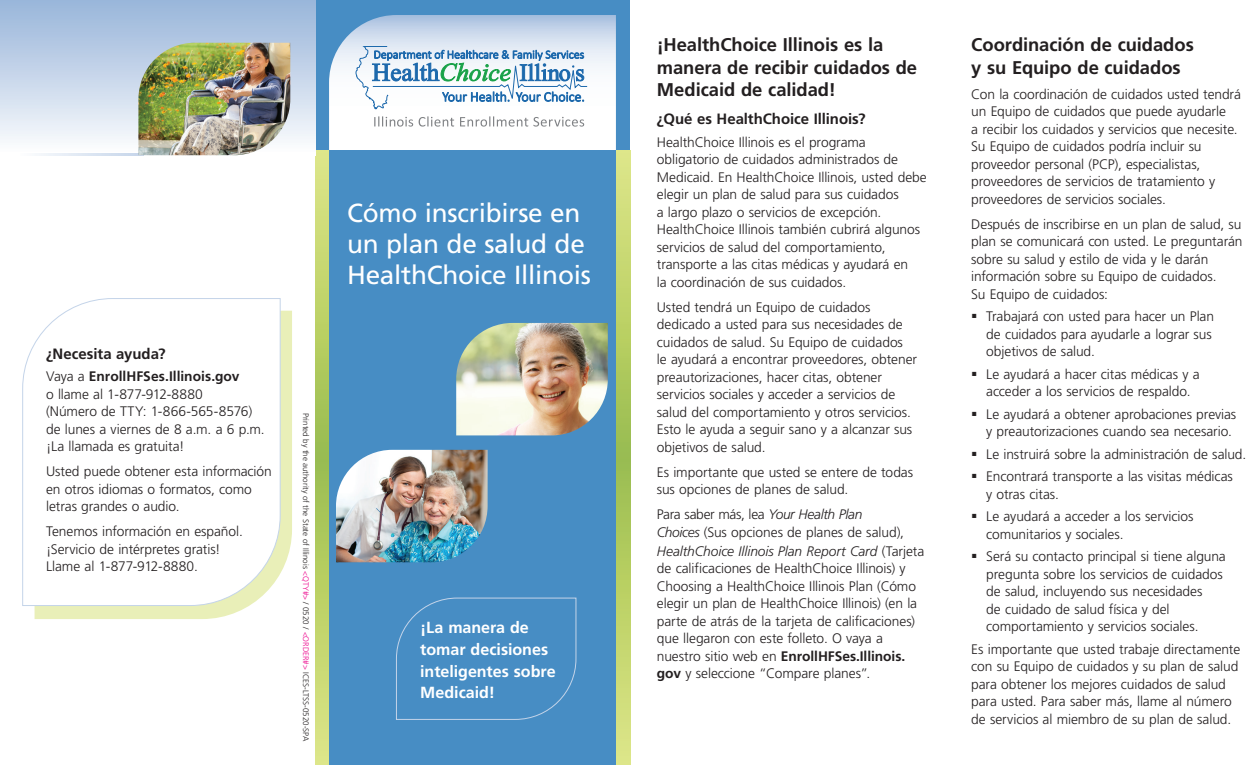
<style>
.page{position:relative;width:1260px;height:765px;background:#fff}
.page>*{position:absolute;margin:0;border:0;box-sizing:border-box;transform-origin:0 0}
.t1{font:26.12px/31.2px "Frutiger LT Std";letter-spacing:-.01em;color:#fff}
.t2{font:700 18.38px/22.5px "Frutiger LT Std";letter-spacing:-.005em;color:#231f20}
.t3{font:700 16.12px/21.9px "Frutiger LT Std";letter-spacing:-.005em;color:#fff}
.t4{font:700 15px "Frutiger LT Std";letter-spacing:-.005em;color:#231f20}
.t5{font:300 13.75px/17.5px "Frutiger LT Std";letter-spacing:-.005em;color:#231f20}
.t6{font:300 8px "Frutiger LT Std";letter-spacing:-.005em;color:#231f20}
.s1{font-weight:700}
.s2{color:#ed028c}
.s3{font-style:italic}
</style>
<div class="page">
<div style="left:315px;top:0;width:315px;height:150px;background:#478dc4"></div>
<svg style="left:315px;top:150px;width:315px;height:615px;background:#bdd26b"></svg>
<svg style="left:329px;top:15px;width:287px;height:135px;background:#dde7f3"></svg>
<div style="left:329px;top:150px;width:287px;height:615px;background:#478dc4"></div>
<img style="left:456px;top:323px;width:152px;height:112px">
<div style="left:0;top:0;width:315px;height:155px;background:linear-gradient(to bottom,#97b4d9,#fdfdfe)"></div>
<svg style="left:16px;top:153px;width:122px;height:2px"></svg>
<svg style="left:396px;top:597px;width:181px;height:123px"></svg>
<img style="left:336px;top:450px;width:152px;height:112px">
<svg style="left:356px;top:46px;width:231px;height:81px;background:#cbdce7"></svg>
<img style="left:138px;top:43px;width:152px;height:112px">
<svg style="left:35px;top:311px;width:257px;height:308px;fill:#e9efb8"></svg>
<svg style="left:22px;top:298px;width:259px;height:308px"></svg>
<p class="t4" style="left:46px;top:345px;width:121px">¿Necesita ayuda?</p>
<p class="t5" style="left:46px;top:368px;width:220px">Vaya a <span class="s1">EnrollHFSes.Illinois.gov<br></span>o llame al 1-877-912-8880<br>(Número de TTY: 1-866-565-8576) de lunes a viernes de 8 a.m. a 6 p.m. ¡La llamada es gratuita!</p>
<p class="t5" style="left:46px;top:463px;width:227px">Usted puede obtener esta información en otros idiomas o formatos, como letras grandes o audio.</p>
<p class="t5" style="left:46px;top:523px;width:198px">Tenemos información en español. ¡Servicio de intérpretes gratis!<br>Llame al 1-877-912-8880.</p>
<p class="t6" style="left:311px;top:413px;width:330px;rotate:90deg">Printed by the authority of the State of Illinois <span class="s2">&lt;QTY#&gt;</span> / 0520 / <span class="s2">&lt;ORDER#&gt;</span> ICES-LTSS-0520-SPA</p>
<h1 class="t1" style="left:347px;top:197px;width:245px">Cómo inscribirse en un plan de salud de<br>HealthChoice Illinois</h1>
<p class="t3" style="left:420px;top:616px;width:137px">¡La manera de tomar decisiones inteligentes sobre<br>Medicaid!</p>
<h2 class="t2" style="left:657px;top:34px;width:262px">¡HealthChoice Illinois es la manera de recibir cuidados de<br>Medicaid de calidad!</h2>
<h3 class="t4" style="left:657px;top:110px;width:210px">¿Qué es HealthChoice Illinois?</h3>
<p class="t5" style="left:657px;top:134px;width:272px">HealthChoice Illinois es el programa obligatorio de cuidados administrados de Medicaid. En HealthChoice Illinois, usted debe elegir un plan de salud para sus cuidados<br>a largo plazo o servicios de excepción.<br>HealthChoice Illinois también cubrirá algunos servicios de salud del comportamiento, transporte a las citas médicas y ayudará en<br>la coordinación de sus cuidados.</p>
<p class="t5" style="left:657px;top:299px;width:262px">Usted tendrá un Equipo de cuidados dedicado a usted para sus necesidades de cuidados de salud. Su Equipo de cuidados<br>le ayudará a encontrar proveedores, obtener preautorizaciones, hacer citas, obtener servicios sociales y acceder a servicios de salud del comportamiento y otros servicios.<br>Esto le ayuda a seguir sano y a alcanzar sus objetivos de salud.</p>
<p class="t5" style="left:657px;top:464px;width:258px">Es importante que usted se entere de todas sus opciones de planes de salud.</p>
<p class="t5" style="left:657px;top:506px;width:249px">Para saber más, lea <span class="s3">Your Health Plan<br>Choices</span> (Sus opciones de planes de salud),</p>
<p class="t5" style="left:657px;top:542px;width:269px"><span class="s3">HealthChoice Illinois Plan Report Card</span> (Tarjeta de calificaciones de HealthChoice Illinois) y Choosing a HealthChoice Illinois Plan (Cómo elegir un plan de HealthChoice Illinois) (en la parte de atrás de la tarjeta de calificaciones) que llegaron con este folleto. O vaya a nuestro sitio web en <span class="s1">EnrollHFSes.Illinois. gov</span> y seleccione “Compare planes”.</p>
<h2 class="t2" style="left:971px;top:34px;width:224px">Coordinación de cuidados y su Equipo de cuidados</h2>
<p class="t5" style="left:971px;top:85px;width:271px">Con la coordinación de cuidados usted tendrá un Equipo de cuidados que puede ayudarle<br>a recibir los cuidados y servicios que necesite.<br>Su Equipo de cuidados podría incluir su proveedor personal (PCP), especialistas, proveedores de servicios de tratamiento y proveedores de servicios sociales.</p>
<p class="t5" style="left:971px;top:215px;width:273px">Después de inscribirse en un plan de salud, su plan se comunicará con usted. Le preguntarán sobre su salud y estilo de vida y le darán información sobre su Equipo de cuidados.<br>Su Equipo de cuidados:</p>
<p class="t5" style="left:986px;top:308px;width:229px">Trabajará con usted para hacer un Plan de cuidados para ayudarle a lograr sus objetivos de salud.</p>
<p class="t5" style="left:986px;top:365px;width:215px">Le ayudará a hacer citas médicas y a acceder a los servicios de respaldo.</p>
<p class="t5" style="left:986px;top:405px;width:252px">Le ayudará a obtener aprobaciones previas y preautorizaciones cuando sea necesario.</p>
<p class="t5" style="left:986px;top:445px;width:262px">Le instruirá sobre la administración de salud.</p>
<p class="t5" style="left:986px;top:468px;width:248px">Encontrará transporte a las visitas médicas y otras citas.</p>
<p class="t5" style="left:986px;top:508px;width:209px">Le ayudará a acceder a los servicios comunitarios y sociales.</p>
<p class="t5" style="left:986px;top:548px;width:241px">Será su contacto principal si tiene alguna pregunta sobre los servicios de cuidados de salud, incluyendo sus necesidades<br>de cuidado de salud física y del comportamiento y servicios sociales.</p>
<p class="t5" style="left:971px;top:640px;width:271px">Es importante que usted trabaje directamente con su Equipo de cuidados y su plan de salud para obtener los mejores cuidados de salud para usted. Para saber más, llame al número de servicios al miembro de su plan de salud.</p>
</div>
